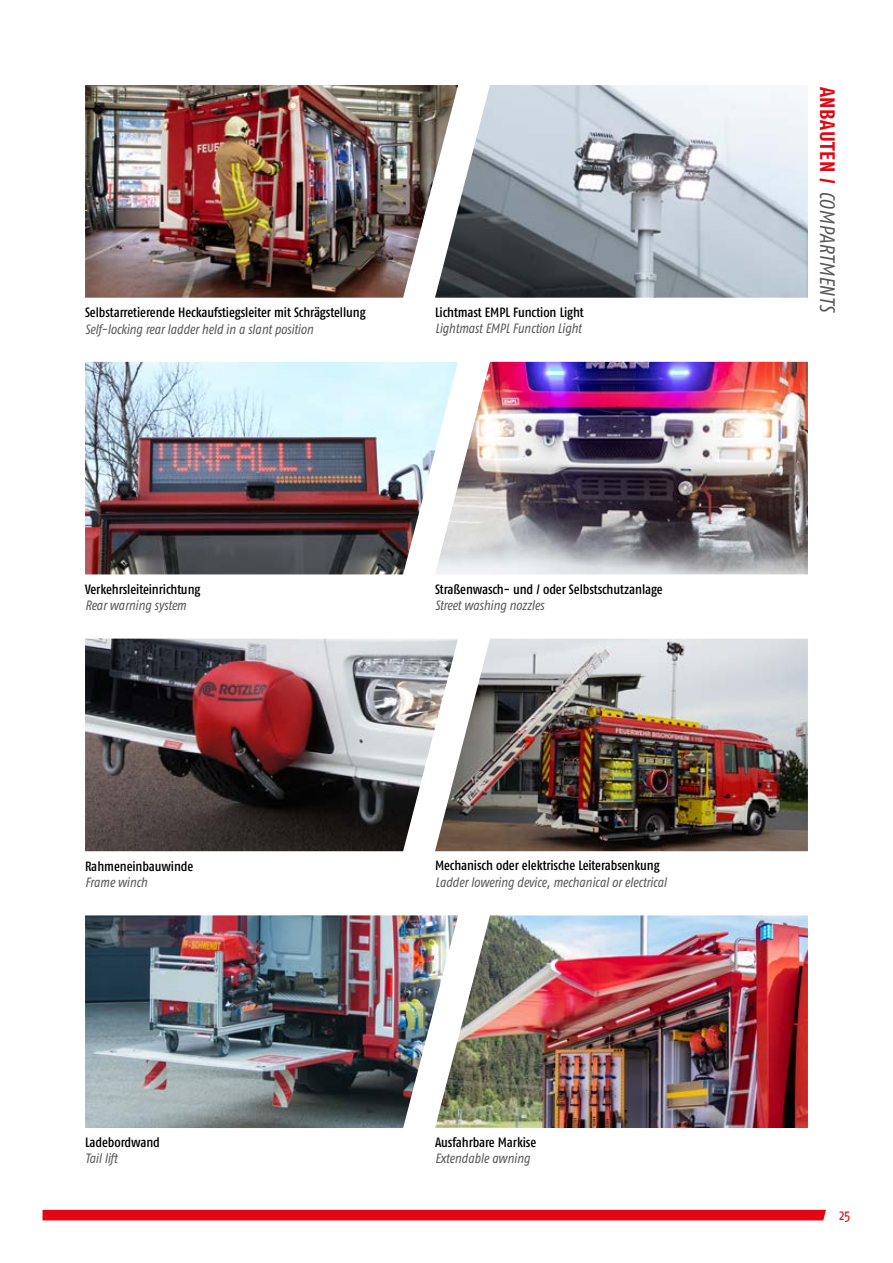
<style>
.page{position:relative;width:893px;height:1263px;background:#fff}
.page>*{position:absolute;margin:0;border:0;box-sizing:border-box;transform-origin:0 0}
.t1{font:italic condensed 21px "Fago Pro";color:#575756}
.t2{font:condensed 15px "Fago Pro";color:#e30613}
.t3{font:500 condensed 13.5px "Fago Pro";letter-spacing:-.005em;color:#000}
.t4{font:italic condensed 13.5px "Fago Pro";letter-spacing:-.005em;color:#575756}
.s1{font-weight:700;font-style:normal;color:#e30613}
</style>
<div class="page">
<div style="left:43px;top:1210px;width:783px;height:10px;background:#e30613"></div>
<img style="left:85px;top:85px;width:350px;height:213px">
<img style="left:435px;top:85px;width:373px;height:213px">
<img style="left:85px;top:362px;width:350px;height:212px">
<img style="left:435px;top:362px;width:373px;height:212px">
<img style="left:85px;top:639px;width:350px;height:212px">
<img style="left:435px;top:639px;width:373px;height:212px">
<img style="left:85px;top:915px;width:350px;height:213px">
<img style="left:435px;top:915px;width:373px;height:213px">
<p class="t3" style="left:85px;top:304px;width:282px">Selbstarretierende Heckaufstiegsleiter mit Schrägstellung</p>
<p class="t4" style="left:85px;top:321px;width:230px">Self-locking rear ladder held in a slant position</p>
<p class="t3" style="left:435px;top:304px;width:150px">Lichtmast EMPL Function Light</p>
<p class="t4" style="left:435px;top:320px;width:148px">Lightmast EMPL Function Light</p>
<h1 class="t1" style="left:840px;top:87px;width:227px;rotate:90deg"><span class="s1">ANBAUTEN /</span> COMPARTMENTS</h1>
<p class="t3" style="left:85px;top:581px;width:117px">Verkehrsleiteinrichtung</p>
<p class="t4" style="left:85px;top:597px;width:103px">Rear warning system</p>
<p class="t3" style="left:435px;top:581px;width:229px">Straßenwasch- und / oder Selbstschutzanlage</p>
<p class="t4" style="left:435px;top:597px;width:111px">Street washing nozzles</p>
<p class="t3" style="left:85px;top:858px;width:110px">Rahmeneinbauwinde</p>
<p class="t4" style="left:85px;top:874px;width:64px">Frame winch</p>
<p class="t3" style="left:435px;top:858px;width:226px">Mechanisch oder elektrische Leiterabsenkung</p>
<p class="t4" style="left:435px;top:874px;width:233px">Ladder lowering device, mechanical or electrical</p>
<p class="t3" style="left:85px;top:1134px;width:77px">Ladebordwand</p>
<p class="t4" style="left:85px;top:1151px;width:36px">Tail lift</p>
<p class="t3" style="left:435px;top:1134px;width:103px">Ausfahrbare Markise</p>
<p class="t4" style="left:435px;top:1151px;width:96px">Extendable awning</p>
<p class="t2" style="left:839px;top:1206px;width:13px">25</p>
</div>
